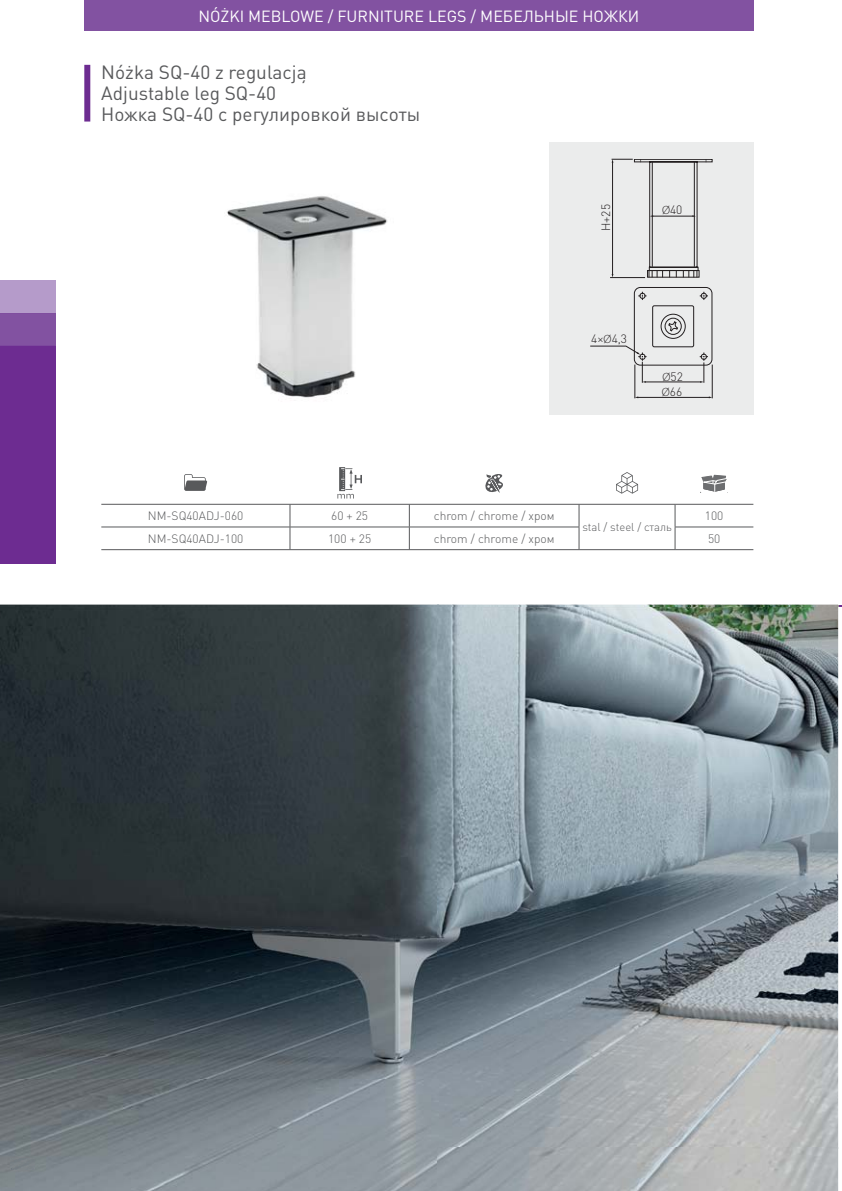
<style>
.page{position:relative;width:842px;height:1191px;background:#fff}
.page>*{position:absolute;margin:0;border:0;box-sizing:border-box;transform-origin:0 0}
.t1{font:19px/21px "DIN Pro";color:#58595b}
.t2{font:16px "DIN Pro";color:#fff}
.t3{font:300 12px "DIN Pro";color:#58595b}
.t4{font:300 12px/15.2px "DIN Pro";color:#231f20}
.t5{font:300 11.4px "DIN Pro";letter-spacing:-.005em;color:#58595b}
.s1{font-family:"Myriad Pro"}
</style>
<div class="page">
<div style="left:84px;top:0;width:669px;height:31px;background:#8252a1"></div>
<div style="left:84px;top:65px;width:6px;height:56px;background:#6d2c91"></div>
<div style="left:0;top:346px;width:56px;height:218px;background:#6d2c91"></div>
<div style="left:0;top:313px;width:56px;height:33px;background:#8252a1"></div>
<div style="left:0;top:280px;width:56px;height:33px;background:#b59bca"></div>
<div style="left:549px;top:143px;width:204px;height:272px;background:#ebecec"></div>
<img style="left:227px;top:196px;width:161px;height:202px">
<svg style="left:668px;top:321px;width:10px;height:10px"></svg>
<div style="left:665px;top:318px;width:16px;height:16px;border:1px solid #231f20;border-radius:50%"></div>
<div style="left:661px;top:314px;width:24px;height:24px;border:1px solid #231f20;border-radius:50%"></div>
<div style="left:652px;top:305px;width:42px;height:42px;border:1px solid #231f20;border-radius:2px"></div>
<div style="left:634px;top:287px;width:78px;height:78px;border:1px solid #231f20;border-radius:6px"></div>
<hr style="left:610px;top:277px;width:35px;height:1px;background:#231f20">
<hr style="left:634px;top:364px;width:1px;height:34px;background:#231f20">
<hr style="left:712px;top:364px;width:1px;height:34px;background:#231f20">
<hr style="left:638px;top:397px;width:71px;height:1px;background:#231f20">
<hr style="left:645px;top:381px;width:56px;height:1px;background:#231f20">
<svg style="left:611px;top:159px;width:101px;height:119px"></svg>
<svg style="left:638px;top:292px;width:8px;height:8px"></svg>
<svg style="left:700px;top:292px;width:8px;height:8px"></svg>
<svg style="left:590px;top:346px;width:56px;height:37px"></svg>
<svg style="left:700px;top:352px;width:8px;height:31px"></svg>
<img style="left:0;top:604px;width:838px;height:586px">
<img style="left:84px;top:637px;width:6px;height:57px">
<img style="left:67px;top:605px;width:771px;height:1px">
<img style="left:11px;top:1157px;width:23px;height:1px">
<img style="left:11px;top:1158px;width:23px;height:11px">
<hr style="left:101px;top:526px;width:308px;height:1px;background:#58595b">
<svg style="left:409px;top:505px;width:1px;height:44px"></svg>
<hr style="left:290px;top:549px;width:289px;height:1px;background:#58595b">
<svg style="left:290px;top:505px;width:1px;height:44px"></svg>
<hr style="left:101px;top:549px;width:189px;height:1px;background:#58595b">
<svg style="left:579px;top:505px;width:1px;height:44px"></svg>
<hr style="left:579px;top:549px;width:96px;height:1px;background:#58595b">
<hr style="left:101px;top:504px;width:574px;height:1px;background:#58595b">
<hr style="left:409px;top:526px;width:170px;height:1px;background:#58595b">
<hr style="left:675px;top:549px;width:78px;height:1px;background:#58595b">
<hr style="left:675px;top:504px;width:78px;height:1px;background:#58595b">
<svg style="left:675px;top:504px;width:1px;height:45px"></svg>
<hr style="left:675px;top:526px;width:78px;height:1px;background:#58595b">
<svg style="left:184px;top:474px;width:23px;height:17px"></svg>
<svg style="left:337px;top:467px;width:25px;height:31px"></svg>
<svg style="left:485px;top:474px;width:18px;height:19px"></svg>
<svg style="left:616px;top:472px;width:22px;height:21px"></svg>
<svg style="left:700px;top:474px;width:27px;height:18px"></svg>
<h2 class="t2" style="left:198px;top:10px;width:442px">NÓŻKI MEBLOWE / FURNITURE LEGS / МЕБЕЛЬНЫЕ НОЖКИ</h2>
<h1 class="t1" style="left:101px;top:64px;width:321px">Nóżka SQ-40 z regulacją<br>Adjustable leg SQ-40<br>Ножка SQ-40 с регулировкой высоты</h1>
<p class="t4" style="left:600px;top:231px;width:28px;rotate:-90deg">H+25</p>
<p class="t4" style="left:662px;top:203px;width:22px"><span class="s1">Ø</span>40</p>
<p class="t4" style="left:591px;top:333px;width:37px">4×<span class="s1">Ø</span>4,3</p>
<p class="t4" style="left:662px;top:370px;width:22px"><span class="s1">Ø</span>52<br><span class="s1">Ø</span>66</p>
<p class="t3" style="left:148px;top:511px;width:97px">NM-SQ40ADJ-060</p>
<p class="t3" style="left:331px;top:511px;width:38px">60 + 25</p>
<p class="t3" style="left:434px;top:511px;width:122px">chrom / chrome / хром</p>
<p class="t3" style="left:705px;top:511px;width:20px">100</p>
<p class="t5" style="left:582px;top:523px;width:91px">stal / steel / сталь</p>
<p class="t3" style="left:148px;top:534px;width:97px">NM-SQ40ADJ-100</p>
<p class="t3" style="left:328px;top:534px;width:45px">100 + 25</p>
<p class="t3" style="left:434px;top:534px;width:122px">chrom / chrome / хром</p>
<p class="t3" style="left:708px;top:534px;width:14px">50</p>
</div>
